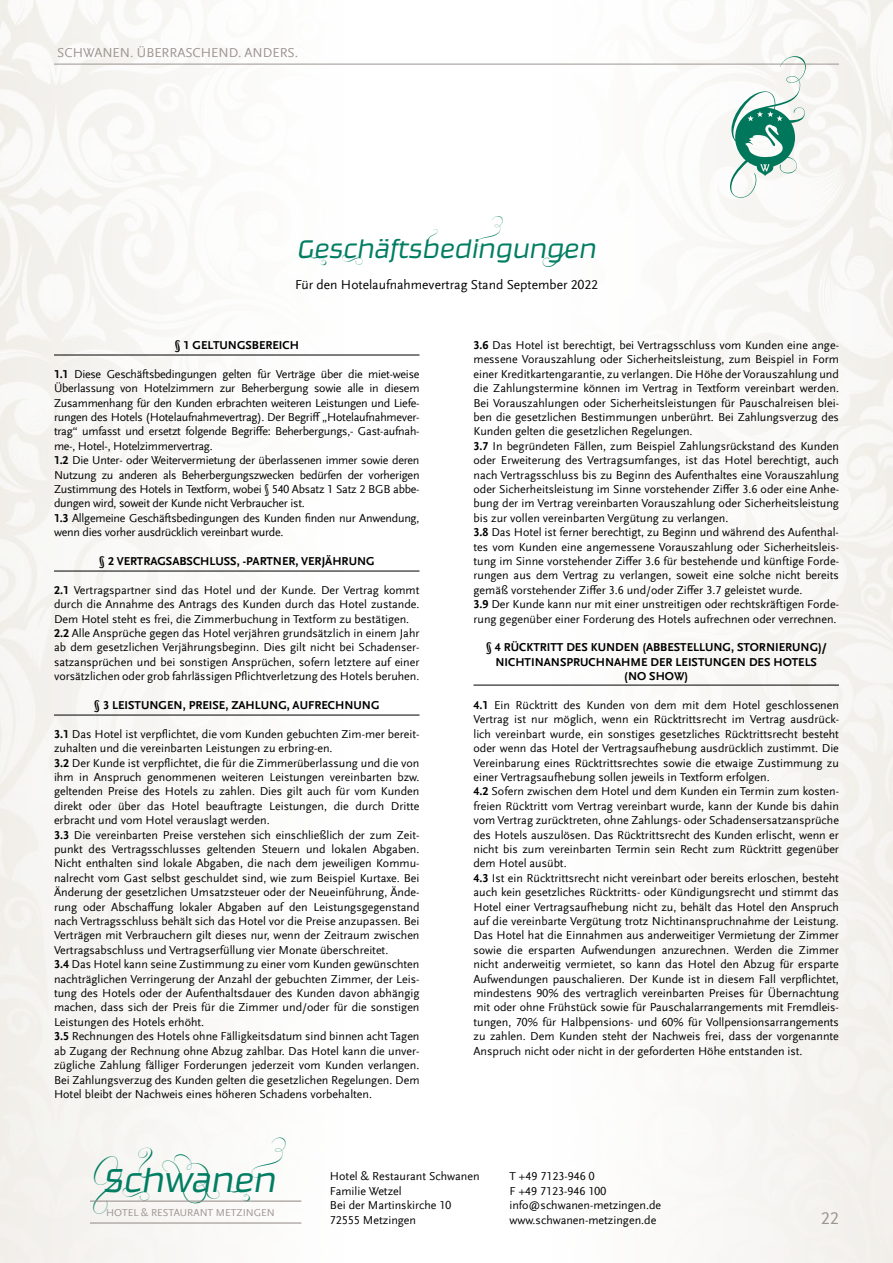
<style>
.page{position:relative;width:893px;height:1263px;background:#fff}
.page>*{position:absolute;margin:0;border:0;box-sizing:border-box;transform-origin:0 0}
.t1{font:italic 300 39px "Ginger Pro";color:#007d62}
.t2{font:italic 300 30px "Ginger Pro";color:#007d62}
.t3{font:18px "Scala Sans Offc";color:#9c948f}
.t4{font:13.5px "Scala Sans Offc";color:#000}
.t5{font:13.5px "Scala Sans Offc";color:#9c948f}
.t6{font:12px/14.4px "Scala Sans Offc";color:#000}
.t7{font:12px/14.4px "Scala Sans Offc";letter-spacing:-.02em;color:#000}
.t8{font:700 12px/14.4px "Scala Sans Offc";color:#000;text-align:center}
.t9{font:12px/14.4px "Scala Sans Offc";color:#020203}
.t10{font:10.5px "Scala Sans Offc";color:#9c948f}
.s1{font-weight:700}
</style>
<div class="page">
<svg style="left:730px;top:56px;width:76px;height:142px"></svg>
<hr style="left:54px;top:64px;width:785px;height:1px;background:#9c948f">
<hr style="left:90px;top:1200px;width:211px;height:2px;background:#9c948f">
<hr style="left:90px;top:1222px;width:211px;height:1px;background:#9c948f">
<hr style="left:54px;top:355px;width:365px;height:1px;background:#000">
<hr style="left:54px;top:571px;width:365px;height:1px;background:#000">
<hr style="left:54px;top:715px;width:365px;height:1px;background:#000">
<hr style="left:473px;top:685px;width:366px;height:1px;background:#000">
<p class="t5" style="left:57px;top:46px;width:242px">SCHWANEN. ÜBERRASCHEND. ANDERS.</p>
<h2 class="t2" style="left:297px;top:230px;width:301px">Geschäftsbedingungen</h2>
<p class="t4" style="left:295px;top:277px;width:304px">Für den Hotelaufnahmevertrag Stand September 2022</p>
<p class="t8" style="left:174px;top:338px;width:126px">§ 1 GELTUNGSBEREICH</p>
<p class="t7" style="left:54px;top:367px;width:367px"><span class="s1">1.1</span> Diese Geschäftsbedingungen gelten für Verträge über die miet-weise Überlassung von Hotelzimmern zur Beherbergung sowie alle in diesem Zusammenhang für den Kunden erbrachten weiteren Leistungen und Liefe&shy;rungen des Hotels (Hotelaufnahmevertrag). Der Begriff „Hotelaufnahmever&shy;trag“ umfasst und ersetzt folgende Begriffe: Beherbergungs,- Gast-aufnah&shy;me-, Hotel-, Hotelzimmervertrag.<br><span class="s1">1.2</span> Die Unter- oder Weitervermietung der überlassenen immer sowie deren Nutzung zu anderen als Beherbergungszwecken bedürfen der vorherigen Zustimmung des Hotels in Textform, wobei § 540 Absatz 1 Satz 2 BGB abbe&shy;dungen wird, soweit der Kunde nicht Verbraucher ist.<br><span class="s1">1.3</span> Allgemeine Geschäftsbedingungen des Kunden finden nur Anwendung, wenn dies vorher ausdrücklich vereinbart wurde.</p>
<p class="t8" style="left:99px;top:554px;width:277px">§ 2 VERTRAGSABSCHLUSS, -PARTNER, VERJÄHRUNG</p>
<p class="t6" style="left:54px;top:583px;width:367px"><span class="s1">2.1</span> Vertragspartner sind das Hotel und der Kunde. Der Vertrag kommt durch die Annahme des Antrags des Kunden durch das Hotel zustande.<br>Dem Hotel steht es frei, die Zimmerbuchung in Textform zu bestätigen.<br><span class="s1">2.2</span> Alle Ansprüche gegen das Hotel verjähren grundsätzlich in einem Jahr ab dem gesetzlichen Verjährungsbeginn. Dies gilt nicht bei Schadenser&shy;satzansprüchen und bei sonstigen Ansprüchen, sofern letztere auf einer vorsätzlichen oder grob fahrlässigen Pflichtverletzung des Hotels beruhen.</p>
<p class="t8" style="left:94px;top:698px;width:287px">§ 3 LEISTUNGEN, PREISE, ZAHLUNG, AUFRECHNUNG</p>
<p class="t6" style="left:54px;top:727px;width:367px"><span class="s1">3.1</span> Das Hotel ist verpflichtet, die vom Kunden gebuchten Zim-mer bereit&shy;zuhalten und die vereinbarten Leistungen zu erbring-en.<br><span class="s1">3.2</span> Der Kunde ist verpflichtet, die für die Zimmerüberlassung und die von ihm in Anspruch genommenen weiteren Leistungen vereinbarten bzw. geltenden Preise des Hotels zu zahlen. Dies gilt auch für vom Kunden direkt oder über das Hotel beauftragte Leistungen, die durch Dritte erbracht und vom Hotel verauslagt werden.<br><span class="s1">3.3</span> Die vereinbarten Preise verstehen sich einschließlich der zum Zeit&shy;punkt des Vertragsschlusses geltenden Steuern und lokalen Abgaben.<br>Nicht enthalten sind lokale Abgaben, die nach dem jeweiligen Kommu&shy;nalrecht vom Gast selbst geschuldet sind, wie zum Beispiel Kurtaxe. Bei Änderung der gesetzlichen Umsatzsteuer oder der Neueinführung, Ände&shy;rung oder Abschaffung lokaler Abgaben auf den Leistungsgegenstand nach Vertragsschluss behält sich das Hotel vor die Preise anzupassen. Bei Verträgen mit Verbrauchern gilt dieses nur, wenn der Zeitraum zwischen Vertragsabschluss und Vertragserfüllung vier Monate überschreitet.<br><span class="s1">3.4</span> Das Hotel kann seine Zustimmung zu einer vom Kunden gewünschten nachträglichen Verringerung der Anzahl der gebuchten Zimmer, der Leis&shy;tung des Hotels oder der Aufenthaltsdauer des Kunden davon abhängig machen, dass sich der Preis für die Zimmer und/oder für die sonstigen Leistungen des Hotels erhöht.<br><span class="s1">3.5</span> Rechnungen des Hotels ohne Fälligkeitsdatum sind binnen acht Tagen ab Zugang der Rechnung ohne Abzug zahlbar. Das Hotel kann die unver&shy;zügliche Zahlung fälliger Forderungen jederzeit vom Kunden verlangen.<br>Bei Zahlungsverzug des Kunden gelten die gesetzlichen Regelungen. Dem Hotel bleibt der Nachweis eines höheren Schadens vorbehalten.</p>
<p class="t6" style="left:473px;top:338px;width:367px"><span class="s1">3.6</span> Das Hotel ist berechtigt, bei Vertragsschluss vom Kunden eine ange&shy;messene Vorauszahlung oder Sicherheitsleistung, zum Beispiel in Form einer Kreditkartengarantie, zu verlangen. Die Höhe der Vorauszahlung und die Zahlungstermine können im Vertrag in Textform vereinbart werden.<br>Bei Vorauszahlungen oder Sicherheitsleistungen für Pauschalreisen blei&shy;ben die gesetzlichen Bestimmungen unberührt. Bei Zahlungsverzug des Kunden gelten die gesetzlichen Regelungen.<br><span class="s1">3.7</span> In begründeten Fällen, zum Beispiel Zahlungsrückstand des Kunden oder Erweiterung des Vertragsumfanges, ist das Hotel berechtigt, auch nach Vertragsschluss bis zu Beginn des Aufenthaltes eine Vorauszahlung oder Sicherheitsleistung im Sinne vorstehender Ziffer 3.6 oder eine Anhe&shy;bung der im Vertrag vereinbarten Vorauszahlung oder Sicherheitsleistung bis zur vollen vereinbarten Vergütung zu verlangen.<br><span class="s1">3.8</span> Das Hotel ist ferner berechtigt, zu Beginn und während des Aufenthal&shy;tes vom Kunden eine angemessene Vorauszahlung oder Sicherheitsleis&shy;tung im Sinne vorstehender Ziffer 3.6 für bestehende und künftige Forde&shy;rungen aus dem Vertrag zu verlangen, soweit eine solche nicht bereits gemäß vorstehender Ziffer 3.6 und/oder Ziffer 3.7 geleistet wurde.<br><span class="s1">3.9</span> Der Kunde kann nur mit einer unstreitigen oder rechtskräftigen Forde&shy;rung gegenüber einer Forderung des Hotels aufrechnen oder verrechnen.</p>
<p class="t8" style="left:486px;top:640px;width:343px">§ 4 RÜCKTRITT DES KUNDEN (ABBESTELLUNG, STORNIERUNG)/<br>NICHTINANSPRUCHNAHME DER LEISTUNGEN DES HOTELS (NO SHOW)</p>
<p class="t6" style="left:473px;top:698px;width:367px"><span class="s1">4.1</span> Ein Rücktritt des Kunden von dem mit dem Hotel geschlossenen Vertrag ist nur möglich, wenn ein Rücktrittsrecht im Vertrag ausdrück&shy;lich vereinbart wurde, ein sonstiges gesetzliches Rücktrittsrecht besteht oder wenn das Hotel der Vertragsaufhebung ausdrücklich zustimmt. Die Vereinbarung eines Rücktrittsrechtes sowie die etwaige Zustimmung zu einer Vertragsaufhebung sollen jeweils in Textform erfolgen.<br><span class="s1">4.2</span> Sofern zwischen dem Hotel und dem Kunden ein Termin zum kosten&shy;freien Rücktritt vom Vertrag vereinbart wurde, kann der Kunde bis dahin vom Vertrag zurücktreten, ohne Zahlungs- oder Schadensersatzansprüche des Hotels auszulösen. Das Rücktrittsrecht des Kunden erlischt, wenn er nicht bis zum vereinbarten Termin sein Recht zum Rücktritt gegenüber dem Hotel ausübt.<br><span class="s1">4.3</span> Ist ein Rücktrittsrecht nicht vereinbart oder bereits erloschen, besteht auch kein gesetzliches Rücktritts- oder Kündigungsrecht und stimmt das Hotel einer Vertragsaufhebung nicht zu, behält das Hotel den Anspruch auf die vereinbarte Vergütung trotz Nichtinanspruchnahme der Leistung.<br>Das Hotel hat die Einnahmen aus anderweitiger Vermietung der Zimmer sowie die ersparten Aufwendungen anzurechnen. Werden die Zimmer nicht anderweitig vermietet, so kann das Hotel den Abzug für ersparte Aufwendungen pauschalieren. Der Kunde ist in diesem Fall verpflichtet, mindestens 90% des vertraglich vereinbarten Preises für Übernachtung mit oder ohne Frühstück sowie für Pauschalarrangements mit Fremdleis&shy;tungen, 70% für Halbpensions- und 60% für Vollpensionsarrangements zu zahlen. Dem Kunden steht der Nachweis frei, dass der vorgenannte Anspruch nicht oder nicht in der geforderten Höhe entstanden ist.</p>
<h1 class="t1" style="left:104px;top:1156px;width:174px">Schwanen</h1>
<p class="t10" style="left:106px;top:1206px;width:170px">HOTEL &amp; RESTAURANT METZINGEN</p>
<p class="t9" style="left:330px;top:1169px;width:151px">Hotel &amp; Restaurant Schwanen<br>Familie Wetzel<br>Bei der Martinskirche 10<br>72555 Metzingen</p>
<p class="t9" style="left:509px;top:1169px;width:153px">T +49 7123-946 0<br>F +49 7123-946 100 info@schwanen-metzingen.de www.schwanen-metzingen.de</p>
<h3 class="t3" style="left:821px;top:1208px;width:19px">22</h3>
</div>
